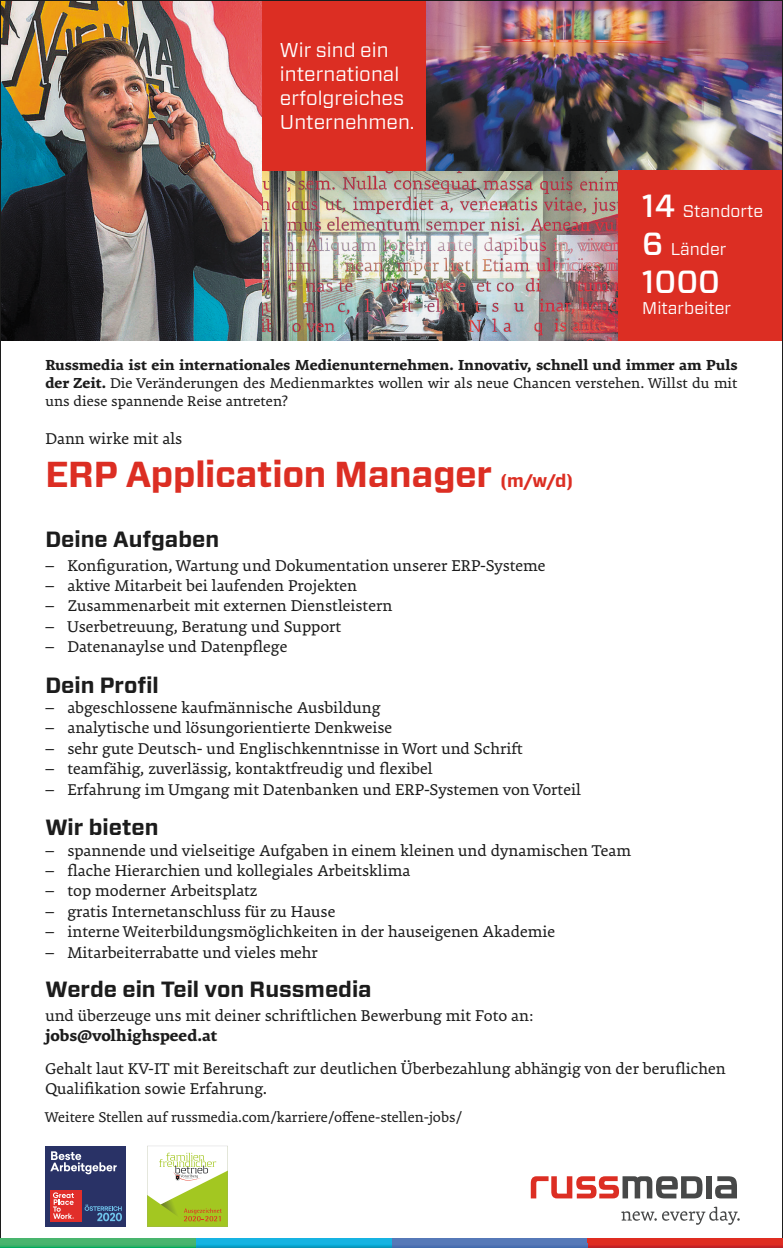
<style>
.page{position:relative;width:783px;height:1248px;background:#fff}
.page>*{position:absolute;margin:0;border:0;box-sizing:border-box;transform-origin:0 0}
.karriere_text_-_aufz{font:700 36px "Forza";letter-spacing:-.01em;color:#dc2e23}
.t1{font:500 32px "Forza";color:#fff}
.karriere_zwischentit{font:700 22px "Forza";color:#1c1c1c}
.karriere_text_-_aufz-2{font:700 22px "Forza";color:#1c1c1c}
.t2{font:20px/24px "Forza";color:#fff}
.karriere_text_-_aufz-3{font:17px/20.4px "Premiera";color:#1c1c1c}
.t3{font:17px "Forza";color:#fff}
.t4{font:700 17px "Premiera";color:#1c1c1c}
.t5{font:15.4px/18px "Premiera";color:#1c1c1c;text-align:justify}
.s1{font-weight:500;font-size:32px}
.s2{font-weight:700}
.s3{font-size:18px}
</style>
<div class="page">
<img style="left:261px;top:170px;width:357px;height:170px">
<img style="left:425px;top:2px;width:355px;height:168px">
<div style="left:261px;top:0;width:164px;height:170px;background:#dc2e23"></div>
<div style="left:618px;top:170px;width:164px;height:170px;background:#dc2e23"></div>
<img style="left:2px;top:2px;width:259px;height:338px">
<div style="left:587px;top:1238px;width:195px;height:9px;background:#df2d21"></div>
<div style="left:391px;top:1238px;width:196px;height:9px;background:#5679b8"></div>
<div style="left:196px;top:1238px;width:195px;height:9px;background:#16b3e2"></div>
<div style="left:0;top:1238px;width:196px;height:9px;background:#49b56e"></div>
<svg style="left:196px;top:1245px;width:195px;height:2px"></svg>
<svg style="left:0;top:1245px;width:196px;height:2px"></svg>
<svg style="left:621px;top:1206px;width:118px;height:18px"></svg>
<div style="left:706px;top:1176px;width:5px;height:22px;background:#474848"></div>
<svg style="left:715px;top:1176px;width:21px;height:22px"></svg>
<svg style="left:530px;top:1176px;width:172px;height:22px"></svg>
<svg style="left:147px;top:1145px;width:81px;height:81px"></svg>
<div style="left:45px;top:1145px;width:80px;height:81px;background:#293266"></div>
<svg style="left:50px;top:1151px;width:67px;height:23px"></svg>
<div style="left:51px;top:1190px;width:31px;height:31px;background:#e12e2a"></div>
<svg style="left:53px;top:1192px;width:21px;height:26px"></svg>
<svg style="left:85px;top:1204px;width:37px;height:17px"></svg>
<p class="t2" style="left:280px;top:38px;width:136px">Wir sind ein international erfolgreiches<br>Unternehmen.</p>
<p class="t3" style="left:642px;top:199px;width:122px"><span class="s1">14</span> Standorte</p>
<p class="t3" style="left:642px;top:237px;width:86px"><span class="s1">6</span> Länder</p>
<p class="t1" style="left:642px;top:261px;width:79px">1000</p>
<p class="t3" style="left:642px;top:296px;width:90px">Mitarbeiter</p>
<p class="t5" style="left:45px;top:356px;width:693px"><span class="s2">Russmedia ist ein internationales Medienunternehmen. Innovativ, schnell und immer am Puls der Zeit.</span> Die Veränderungen des Medienmarktes wollen wir als neue Chancen verstehen. Willst du mit uns diese spannende Reise antreten?</p>
<p class="karriere_text_-_aufz-3" style="left:45px;top:428px;width:138px">Dann wirke mit als</p>
<p class="karriere_text_-_aufz" style="left:45px;top:450px;width:529px">ERP Application Manager <span class="s3">(m/w/d)</span></p>
<p class="karriere_zwischentit" style="left:45px;top:525px;width:175px">Deine Aufgaben</p>
<p class="karriere_text_-_aufz-3" style="left:45px;top:555px;width:501px">– Konfiguration, Wartung und Dokumentation unserer ERP-Systeme</p>
<p class="karriere_text_-_aufz-3" style="left:45px;top:575px;width:313px">– aktive Mitarbeit bei laufenden Projekten</p>
<p class="karriere_text_-_aufz-3" style="left:45px;top:595px;width:348px">– Zusammenarbeit mit externen Dienstleistern</p>
<p class="karriere_text_-_aufz-3" style="left:45px;top:616px;width:297px">– Userbetreuung, Beratung und Support</p>
<p class="karriere_text_-_aufz-3" style="left:45px;top:636px;width:243px">– Datenanaylse und Datenpflege</p>
<p class="karriere_text_-_aufz-2" style="left:45px;top:670px;width:115px">Dein Profil</p>
<p class="karriere_text_-_aufz-3" style="left:45px;top:697px;width:336px">– abgeschlossene kaufmännische Ausbildung</p>
<p class="karriere_text_-_aufz-3" style="left:45px;top:717px;width:348px">– analytische und lösungorientierte Denkweise</p>
<p class="karriere_text_-_aufz-3" style="left:45px;top:738px;width:479px">– sehr gute Deutsch- und Englischkenntnisse in Wort und Schrift</p>
<p class="karriere_text_-_aufz-3" style="left:45px;top:758px;width:388px">– teamfähig, zuverlässig, kontaktfreudig und flexibel</p>
<p class="karriere_text_-_aufz-3" style="left:45px;top:779px;width:537px">– Erfahrung im Umgang mit Datenbanken und ERP-Systemen von Vorteil</p>
<p class="karriere_text_-_aufz-2" style="left:45px;top:812px;width:115px">Wir bieten</p>
<p class="karriere_text_-_aufz-3" style="left:45px;top:839px;width:587px">– spannende und vielseitige Aufgaben in einem kleinen und dynamischen Team</p>
<p class="karriere_text_-_aufz-3" style="left:45px;top:860px;width:366px">– flache Hierarchien und kollegiales Arbeitsklima</p>
<p class="karriere_text_-_aufz-3" style="left:45px;top:880px;width:213px">– top moderner Arbeitsplatz</p>
<p class="karriere_text_-_aufz-3" style="left:45px;top:901px;width:291px">– gratis Internetanschluss für zu Hause</p>
<p class="karriere_text_-_aufz-3" style="left:45px;top:921px;width:511px">– interne Weiterbildungsmöglichkeiten in der hauseigenen Akademie</p>
<p class="karriere_text_-_aufz-3" style="left:45px;top:941px;width:274px">– Mitarbeiterrabatte und vieles mehr</p>
<p class="karriere_zwischentit" style="left:45px;top:975px;width:328px">Werde ein Teil von Russmedia</p>
<p class="karriere_text_-_aufz-3" style="left:45px;top:1005px;width:489px">und überzeuge uns mit deiner schriftlichen Bewerbung mit Foto an:</p>
<p class="t4" style="left:45px;top:1024px;width:173px">jobs@volhighspeed.at</p>
<p class="karriere_text_-_aufz-3" style="left:45px;top:1057px;width:681px">Gehalt laut KV-IT mit Bereitschaft zur deutlichen Überbezahlung abhängig von der beruflichen<br>Qualifikation sowie Erfahrung.</p>
<p class="t5" style="left:45px;top:1107px;width:418px">Weitere Stellen auf russmedia.com/karriere/offene-stellen-jobs/</p>
</div>
